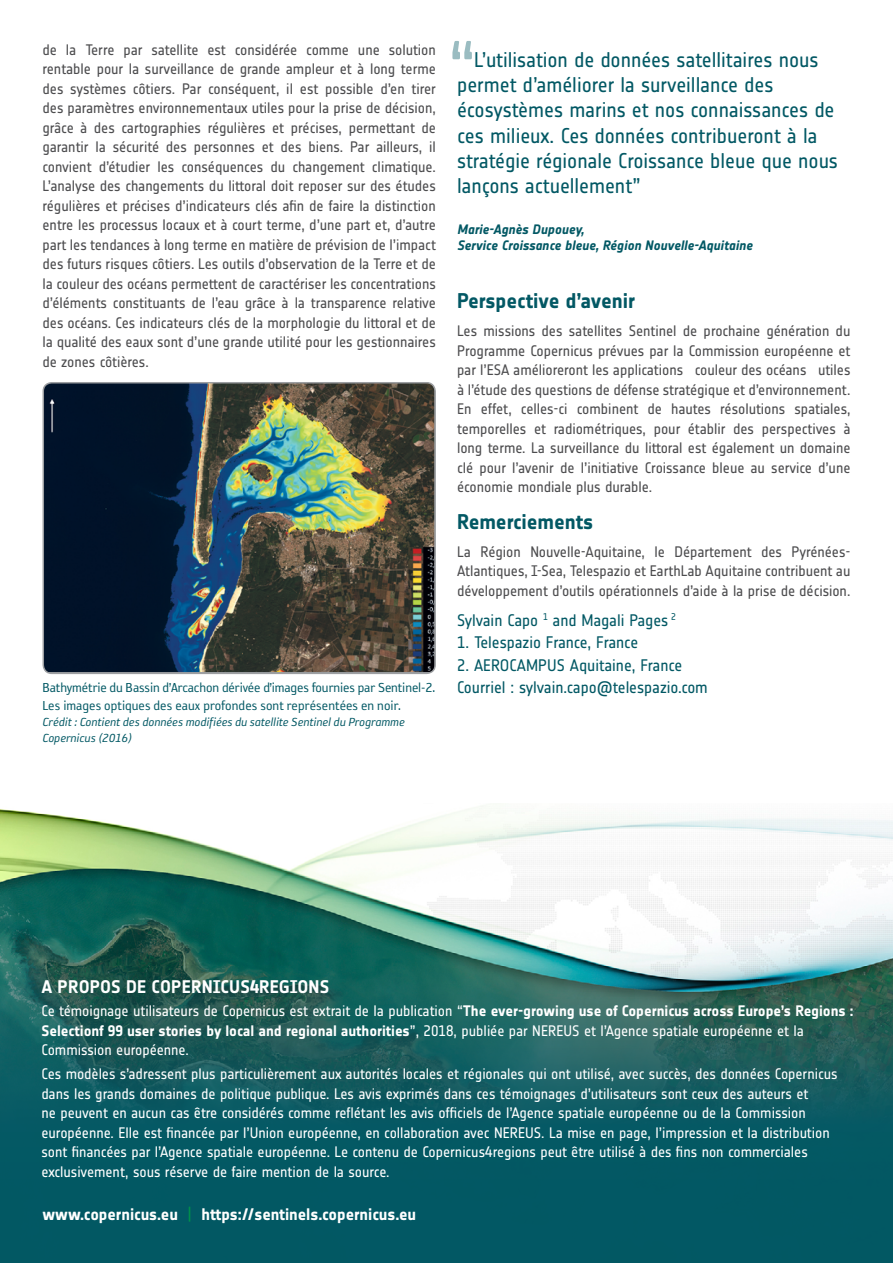
<style>
.page{position:relative;width:893px;height:1263px;background:#fff}
.page>*{position:absolute;margin:0;border:0;box-sizing:border-box;transform-origin:0 0}
.t1{font:21px/25.2px "Notes Esa";letter-spacing:-.005em;color:#025864}
.t2{font:700 21px "Notes Esa";letter-spacing:-.005em;color:#025864}
.t3{font:700 18px "Notes Esa";letter-spacing:.01em;color:#fff}
.t4{font:16.5px/22.5px "Notes Esa";letter-spacing:-.005em;color:#025864}
.t5{font:700 16.5px "Notes Esa";letter-spacing:-.005em;color:#fff}
.t6{font:15px/19.5px "Notes Esa";letter-spacing:-.005em;color:#4d4d4f;text-align:justify}
.t7{font:15px/19.5px "Notes Esa";letter-spacing:-.005em;color:#fff}
.t8{font:15px/18px "Reykjavik One OT A Gauge";letter-spacing:-.005em;color:#025864}
.t9{font:italic 13.5px/16.2px "Reykjavik One OT A Gauge";color:#025864}
.t10{font:italic 700 13.5px/16.2px "Notes Esa";letter-spacing:-.005em;color:#025864}
.s1{font-weight:700}
.s2{font-weight:400;color:#009449}
</style>
<div class="page">
<img style="left:0;top:806px;width:893px;height:457px">
<svg style="left:452px;top:41px;width:20px;height:18px"></svg>
<img style="left:43px;top:383px;width:392px;height:290px">
<div style="left:43px;top:382px;width:393px;height:292px;border:2px solid #9d9fa2;border-radius:9px"></div>
<p class="t6" style="left:43px;top:40px;width:395px">de la Terre par satellite est considérée comme une solution rentable pour la surveillance de grande ampleur et à long terme des systèmes côtiers. Par conséquent, il est possible d’en tirer des paramètres environnementaux utiles pour la prise de décision, grâce à des cartographies régulières et précises, permettant de garantir la sécurité des personnes et des biens. Par ailleurs, il convient d’étudier les conséquences du changement climatique.<br>L’analyse des changements du littoral doit reposer sur des études régulières et précises d’indicateurs clés afin de faire la distinction entre les processus locaux et à court terme, d’une part et, d’autre part les tendances à long terme en matière de prévision de l’impact des futurs risques côtiers. Les outils d’observation de la Terre et de la couleur des océans permettent de caractériser les concentrations d’éléments constituants de l’eau grâce à la transparence relative des océans. Ces indicateurs clés de la morphologie du littoral et de la qualité des eaux sont d’une grande utilité pour les gestionnaires de zones côtières.</p>
<p class="t8" style="left:43px;top:678px;width:394px">Bathymétrie du Bassin d’Arcachon dérivée d’images fournies par Sentinel-2.<br>Les images optiques des eaux profondes sont représentées en noir.</p>
<p class="t9" style="left:43px;top:714px;width:364px">Crédit : Contient des données modifiées du satellite Sentinel du Programme<br>Copernicus (2016)</p>
<p class="t1" style="left:457px;top:47px;width:382px;text-indent:17px">L’utilisation de données satellitaires nous permet d’améliorer la surveillance des écosystèmes marins et nos connaissances de ces milieux. Ces données contribueront à la stratégie régionale Croissance bleue que nous lançons actuellement”</p>
<p class="t10" style="left:457px;top:221px;width:297px">Marie-Agnès Dupouey,<br>Service Croissance bleue, Région Nouvelle-Aquitaine</p>
<h1 class="t2" style="left:457px;top:288px;width:179px">Perspective d’avenir</h1>
<p class="t6" style="left:457px;top:321px;width:395px">Les missions des satellites Sentinel de prochaine génération du Programme Copernicus prévues par la Commission européenne et par l’ESA amélioreront les applications ʺcouleur des océansʺ utiles à l’étude des questions de défense stratégique et d’environnement.<br>En effet, celles-ci combinent de hautes résolutions spatiales, temporelles et radiométriques, pour établir des perspectives à long terme. La surveillance du littoral est également un domaine clé pour l’avenir de l’initiative Croissance bleue au service d’une économie mondiale plus durable.</p>
<h1 class="t2" style="left:457px;top:509px;width:138px">Remerciements</h1>
<p class="t6" style="left:457px;top:542px;width:395px">La Région Nouvelle-Aquitaine, le Département des Pyrénées-Atlantiques, I-Sea, Telespazio et EarthLab Aquitaine contribuent au développement d’outils opérationnels d’aide à la prise de décision.</p>
<p class="t4" style="left:457px;top:609px;width:220px">Sylvain Capo <sup>1</sup> and Magali Pages <sup>2</sup></p>
<p class="t4" style="left:457px;top:631px;width:183px">1. Telespazio France, France</p>
<p class="t4" style="left:457px;top:654px;width:252px">2. AEROCAMPUS Aquitaine, France<br>Courriel : sylvain.capo@telespazio.com</p>
<p class="t3" style="left:42px;top:976px;width:289px">A PROPOS DE COPERNICUS4REGIONS</p>
<p class="t7" style="left:41px;top:1001px;width:814px">Ce témoignage utilisateurs de Copernicus est extrait de la publication “<span class="s1">The ever-growing use of Copernicus across Europe’s Regions :<br>Selectionf 99 user stories by local and regional authorities</span>”, 2018, publiée par NEREUS et l’Agence spatiale européenne et la<br>Commission européenne.</p>
<p class="t7" style="left:41px;top:1064px;width:798px">Ces modèles s’adressent plus particulièrement aux autorités locales et régionales qui ont utilisé, avec succès, des données Copernicus dans les grands domaines de politique publique. Les avis exprimés dans ces témoignages d’utilisateurs sont ceux des auteurs et<br>ne peuvent en aucun cas être considérés comme reflétant les avis officiels de l’Agence spatiale européenne ou de la Commission européenne. Elle est financée par l’Union européenne, en collaboration avec NEREUS. La mise en page, l’impression et la distribution sont financées par l’Agence spatiale européenne. Le contenu de Copernicus4regions peut être utilisé à des fins non commerciales exclusivement, sous réserve de faire mention de la source.</p>
<p class="t5" style="left:43px;top:1204px;width:375px">www.copernicus.eu <span class="s2">|</span> https://sentinels.copernicus.eu</p>
</div>
